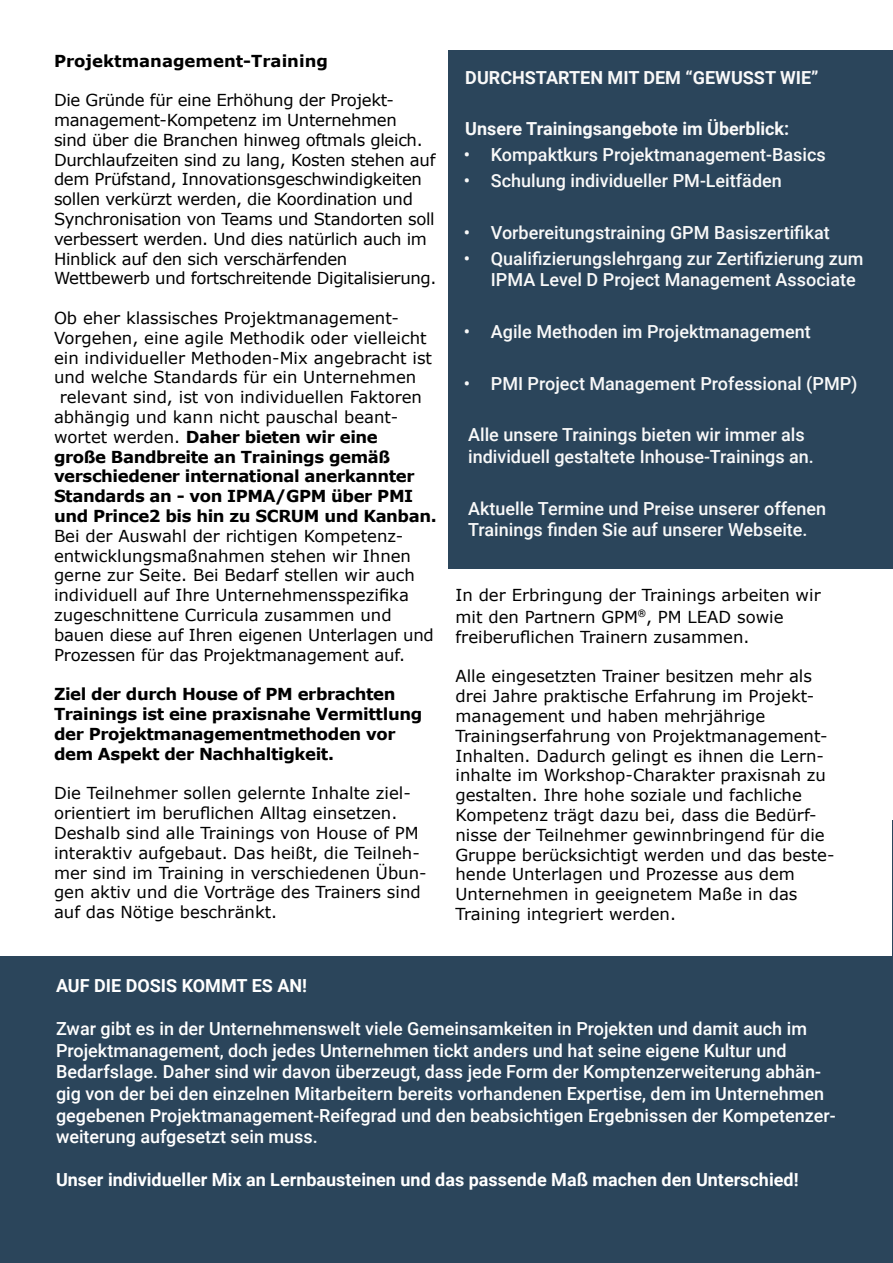
<style>
.page{position:relative;width:893px;height:1263px;background:#fff}
.page>*{position:absolute;margin:0;border:0;box-sizing:border-box;transform-origin:0 0}
.t1{font:500 18px/21.6px "Roboto";color:#fff}
.t2{font:500 18px/21.6px "Roboto";color:#f9f9f9}
.t3{font:700 18px "Roboto";color:#fff}
.t4{font:700 18px "Roboto";color:#f9f9f9}
.t5{font:16.5px/19.8px "Verdana";color:#000}
.t6{font:16.5px/19.8px "Verdana";letter-spacing:-.02em;color:#000}
.t7{font:700 16.5px/19.8px "Verdana";letter-spacing:-.025em;color:#000}
.t8{font:700 16.5px "Verdana";color:#000}
.s1{font-weight:400}
</style>
<div class="page">
<div style="left:1px;top:957px;width:892px;height:306px;background:#2b455b"></div>
<div style="left:448px;top:50px;width:445px;height:518px;background:#2b455b"></div>
<hr style="left:892px;top:821px;width:1px;height:147px;background:#2b455b">
<p class="t8" style="left:54px;top:50px;width:275px">Projektmanagement-Training</p>
<p class="t6" style="left:54px;top:91px;width:384px">Die Gründe für eine Erhöhung der Projekt&shy;management-Kompetenz im Unternehmen<br>sind über die Branchen hinweg oftmals gleich.<br>Durchlaufzeiten sind zu lang, Kosten stehen auf dem Prüfstand, Innovationsgeschwindigkeiten sollen verkürzt werden, die Koordination und Synchronisation von Teams und Standorten soll verbessert werden. Und dies natürlich auch im Hinblick auf den sich verschärfenden Wettbewerb und fortschreitende Digitalisierung.</p>
<p class="t5" style="left:54px;top:308px;width:346px">Ob eher klassisches Projektmanagement-</p>
<p class="t5" style="left:54px;top:328px;width:374px">Vorgehen, eine agile Methodik oder vielleicht</p>
<p class="t5" style="left:54px;top:348px;width:380px">ein individueller Methoden-Mix angebracht ist</p>
<p class="t5" style="left:54px;top:368px;width:364px">und welche Standards für ein Unternehmen</p>
<p class="t5" style="left:60px;top:388px;width:364px">relevant sind, ist von individuellen Faktoren</p>
<p class="t5" style="left:54px;top:407px;width:346px">abhängig und kann nicht pauschal beant-</p>
<p class="t7" style="left:54px;top:427px;width:325px"><span class="s1">wortet werden.</span> Daher bieten wir eine</p>
<p class="t7" style="left:54px;top:447px;width:338px">große Bandbreite an Trainings gemäß</p>
<p class="t7" style="left:54px;top:467px;width:362px">verschiedener international anerkannter</p>
<p class="t7" style="left:54px;top:486px;width:361px">Standards an - von IPMA/GPM über PMI</p>
<p class="t7" style="left:54px;top:506px;width:384px">und Prince2 bis hin zu SCRUM und Kanban.</p>
<p class="t5" style="left:54px;top:526px;width:381px">Bei der Auswahl der richtigen Kompetenz&shy;entwicklungsmaßnahmen stehen wir Ihnen gerne zur Seite. Bei Bedarf stellen wir auch individuell auf Ihre Unternehmensspezifika zugeschnittene Curricula zusammen und bauen diese auf Ihren eigenen Unterlagen und Prozessen für das Projektmanagement auf.</p>
<p class="t7" style="left:54px;top:684px;width:370px">Ziel der durch House of PM erbrachten Trainings ist eine praxisnahe Vermittlung der Projektmanagementmethoden vor dem Aspekt der Nachhaltigkeit.</p>
<p class="t5" style="left:54px;top:784px;width:374px">Die Teilnehmer sollen gelernte Inhalte ziel&shy;orientiert im beruflichen Alltag einsetzen.<br>Deshalb sind alle Trainings von House of PM interaktiv aufgebaut. Das heißt, die Teilneh&shy;mer sind im Training in verschiedenen Übun&shy;gen aktiv und die Vorträge des Trainers sind auf das Nötige beschränkt.</p>
<p class="t4" style="left:465px;top:65px;width:355px">DURCHSTARTEN MIT DEM “GEWUSST WIE”</p>
<p class="t4" style="left:465px;top:116px;width:325px">Unsere Trainingsangebote im Überblick:</p>
<p class="t2" style="left:464px;top:143px;width:364px">• Kompaktkurs Projektmanagement-Basics</p>
<p class="t2" style="left:464px;top:169px;width:319px">• Schulung individueller PM-Leitfäden</p>
<p class="t2" style="left:464px;top:221px;width:368px">• Vorbereitungstraining GPM Basiszertifikat</p>
<p class="t2" style="left:491px;top:247px;width:374px;text-indent:-27px">• Qualifizierungslehrgang zur Zertifizierung zum<br>IPMA Level D Project Management Associate</p>
<p class="t2" style="left:464px;top:320px;width:348px">• Agile Methoden im Projektmanagement</p>
<p class="t2" style="left:464px;top:372px;width:395px">• PMI Project Management Professional (PMP)</p>
<p class="t2" style="left:468px;top:423px;width:347px">Alle unsere Trainings bieten wir immer als individuell gestaltete Inhouse-Trainings an.</p>
<p class="t2" style="left:468px;top:497px;width:360px">Aktuelle Termine und Preise unserer offenen<br>Trainings finden Sie auf unserer Webseite.</p>
<p class="t5" style="left:455px;top:585px;width:367px;line-height:21.6px">In der Erbringung der Trainings arbeiten wir mit den Partnern GPM<sup>®</sup>, PM LEAD sowie</p>
<p class="t5" style="left:455px;top:627px;width:296px">freiberuflichen Trainern zusammen.</p>
<p class="t5" style="left:455px;top:667px;width:381px">Alle eingesetzten Trainer besitzen mehr als drei Jahre praktische Erfahrung im Projekt&shy;management und haben mehrjährige Trainingserfahrung von Projektmanagement-Inhalten. Dadurch gelingt es ihnen die Lern&shy;inhalte im Workshop-Charakter praxisnah zu gestalten. Ihre hohe soziale und fachliche Kompetenz trägt dazu bei, dass die Bedürf&shy;nisse der Teilnehmer gewinnbringend für die Gruppe berücksichtigt werden und das beste&shy;hende Unterlagen und Prozesse aus dem Unternehmen in geeignetem Maße in das Training integriert werden.</p>
<p class="t3" style="left:56px;top:973px;width:253px">AUF DIE DOSIS KOMMT ES AN!</p>
<p class="t1" style="left:56px;top:1017px;width:781px">Zwar gibt es in der Unternehmenswelt viele Gemeinsamkeiten in Projekten und damit auch im Projektmanagement, doch jedes Unternehmen tickt anders und hat seine eigene Kultur und Bedarfslage. Daher sind wir davon überzeugt, dass jede Form der Komptenzerweiterung abhän&shy;gig von der bei den einzelnen Mitarbeitern bereits vorhandenen Expertise, dem im Unternehmen gegebenen Projektmanagement-Reifegrad und den beabsichtigen Ergebnissen der Kompetenzer&shy;weiterung aufgesetzt sein muss.</p>
<p class="t3" style="left:56px;top:1167px;width:744px">Unser individueller Mix an Lernbausteinen und das passende Maß machen den Unterschied!</p>
</div>
